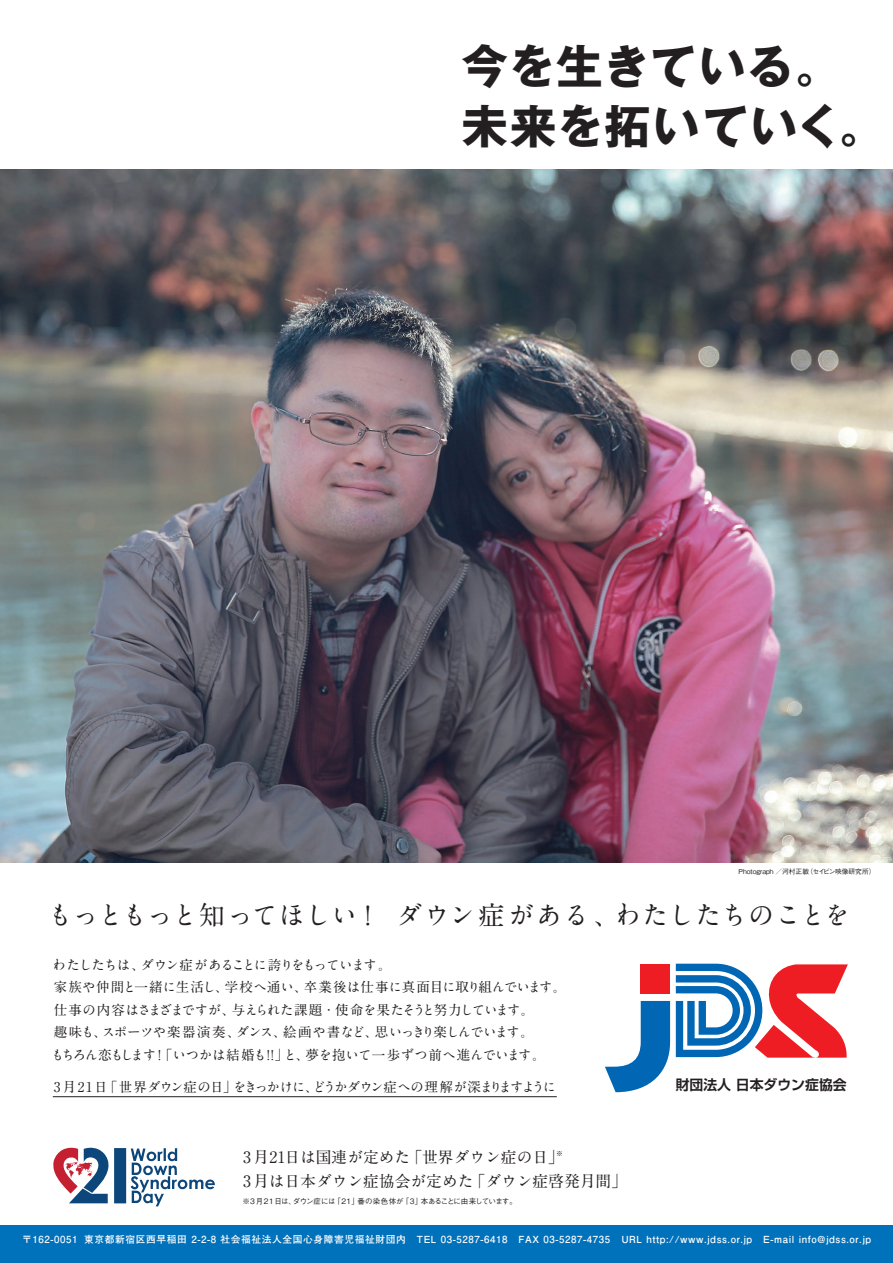
<style>
.page{position:relative;width:893px;height:1263px;background:#fff}
.page>*{position:absolute;margin:0;border:0;box-sizing:border-box;transform-origin:0 0}
.t1{font:700 46.5px/60px "Gothic MB101 Pro";letter-spacing:.025em;color:#231f20}
.t2{font:700 26.25px "A1 Mincho Std";color:#231f20}
.t3{font:700 15.75px "A1 Mincho Std";color:#231f20}
.t4{font:700 13.88px "Shin Go Pro De";color:#231f20}
.t5{font:700 13.5px/22.5px "A1 Mincho Std";letter-spacing:-.05em;color:#231f20}
.t6{font:700 13.5px "A1 Mincho Std";letter-spacing:-.08em;color:#231f20}
.t7{font:700 9.75px "Futo Go B101 Pro";letter-spacing:.06em;color:#fff}
.t8{font:500 7.5px "Gothic BBB Pro";letter-spacing:-.03em;color:#231f20}
.t9{font:500 6.75px "Gothic BBB Pro";color:#231f20}
.t10{font:700 6.75px "A1 Mincho Std";color:#231f20}
</style>
<div class="page">
<img style="left:0;top:169px;width:893px;height:693px">
<div style="left:0;top:1225px;width:893px;height:38px;background:#0072bc"></div>
<svg style="left:53px;top:1148px;width:162px;height:58px"></svg>
<div style="left:641px;top:964px;width:29px;height:30px;background:#ee1d23"></div>
<svg style="left:605px;top:1001px;width:65px;height:91px"></svg>
<svg style="left:676px;top:964px;width:172px;height:94px"></svg>
<hr style="left:53px;top:1096px;width:504px;height:1px;background:#231f20">
<h1 class="t1" style="left:461px;top:30px;width:426px">今を生きている。未来を拓いていく。</h1>
<p class="t9" style="left:738px;top:866px;width:139px">Photograph ／河村正敏（セイビン映像研究所）</p>
<h2 class="t2" style="left:47px;top:893px;width:805px">もっともっと知ってほしい！ダウン症がある、わたしたちのことを</h2>
<p class="t5" style="left:51px;top:952px;width:517px">わたしたちは、ダウン症があることに誇りをもっています。<br>家族や仲間と一緒に生活し、学校へ通い、卒業後は仕事に真面目に取り組んでいます。仕事の内容はさまざまですが、与えられた課題・使命を果たそうと努力しています。<br>趣味も、スポーツや楽器演奏、ダンス、絵画や書など、思いっきり楽しんでいます。<br>もちろん恋もします！「いつかは結婚も!!」と、夢を抱いて一歩ずつ前へ進んでいます。</p>
<p class="t6" style="left:54px;top:1076px;width:504px">3 月 21 日「世界ダウン症の日」をきっかけに、どうかダウン症への理解が深まりますように</p>
<p class="t4" style="left:676px;top:1073px;width:173px">財団法人 日本ダウン症協会</p>
<p class="t3" style="left:243px;top:1145px;width:322px">3月21日は国連が定めた「世界ダウン症の日」</p>
<p class="t10" style="left:556px;top:1147px;width:8px">※</p>
<p class="t3" style="left:243px;top:1169px;width:385px">3月は日本ダウン症協会が定めた「ダウン症啓発月間」</p>
<p class="t8" style="left:242px;top:1195px;width:276px">※3月21日は、ダウン症には「21」番の染色体が「3」本あることに由来しています。</p>
<p class="t7" style="left:22px;top:1231px;width:851px">〒162-0051 東京都新宿区西早稲田 2-2-8 社会福祉法人全国心身障害児福祉財団内　TEL 03-5287-6418　FAX 03-5287-4735　URL http://www.jdss.or.jp　E-mail info@jdss.or.jp</p>
</div>
